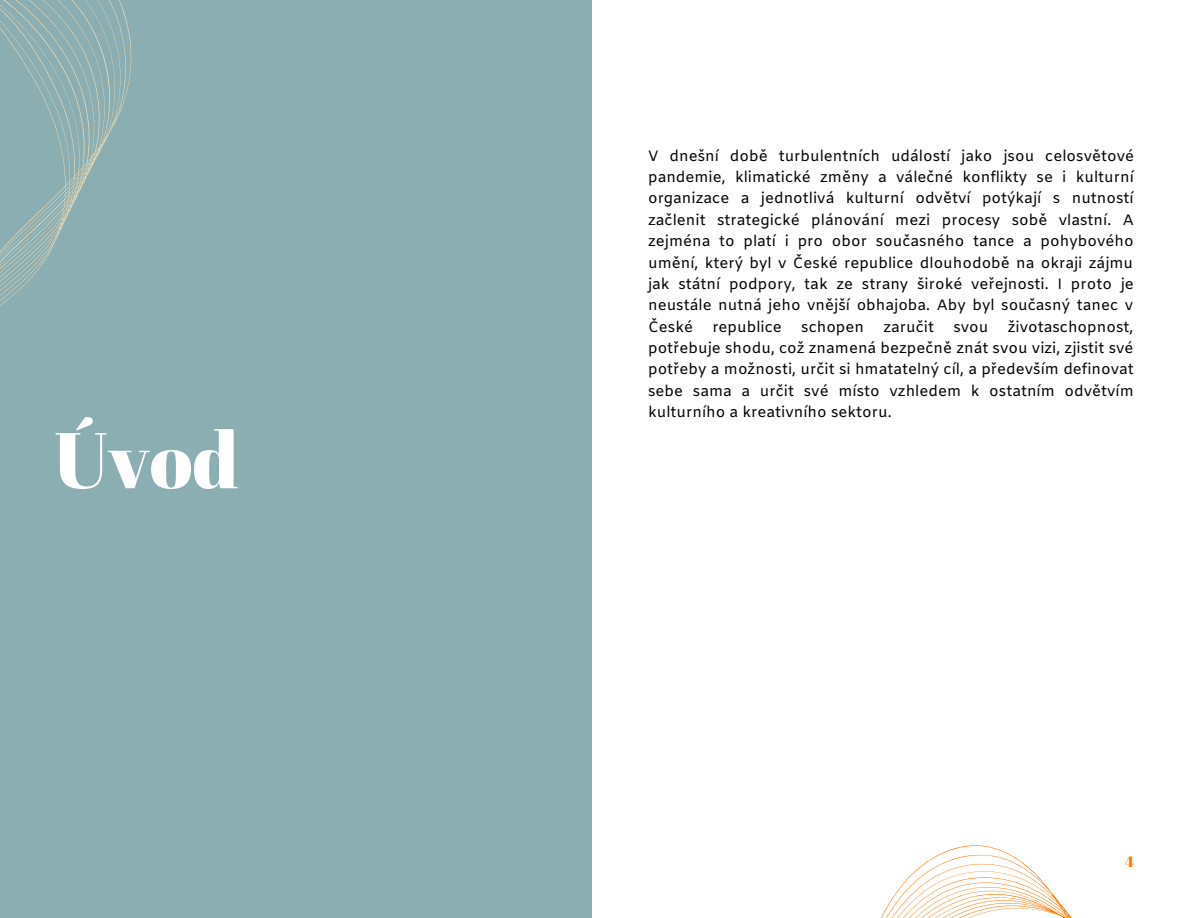
<style>
.page{position:relative;width:1188px;height:918px;background:#fff}
.page>*{position:absolute;margin:0;border:0;box-sizing:border-box;transform-origin:0 0}
.t1{font:78.75px "Abril Fatface";color:#fff}
.t2{font:15px/21.3px "Amiko";color:#000;text-align:justify}
.t3{font:15px "Abril Fatface";color:#ff7500}
</style>
<div class="page">
<div style="left:0;top:0;width:592px;height:918px;background:#8baeb3"></div>
<div style="left:0;top:0;width:274px;height:506px;background:#8baeb3"></div>
<svg style="left:881px;top:845px;width:191px;height:73px"></svg>
<h1 class="t1" style="left:54px;top:405px;width:186px">Úvod</h1>
<p class="t2" style="left:648px;top:146px;width:487px">V dnešní době turbulentních událostí jako jsou celosvětové pandemie, klimatické změny a válečné konflikty se i kulturní organizace a jednotlivá kulturní odvětví potýkají s nutností začlenit strategické plánování mezi procesy sobě vlastní. A zejména to platí i pro obor současného tance a pohybového umění, který byl v České republice dlouhodobě na okraji zájmu jak státní podpory, tak ze strany široké veřejnosti. I proto je neustále nutná jeho vnější obhajoba. Aby byl současný tanec v České</p>
<p class="t2" style="left:648px;top:317px;width:487px;text-indent:360px">životaschopnost, potřebuje shodu, což znamená bezpečně znát svou vizi, zjistit své potřeby a možnosti, určit si hmatatelný cíl, a především definovat sebe sama a určit své místo vzhledem k ostatním odvětvím kulturního a kreativního sektoru.</p>
<p class="t2" style="left:712px;top:317px;width:71px">republice</p>
<p class="t2" style="left:801px;top:317px;width:64px">schopen</p>
<p class="t2" style="left:883px;top:317px;width:52px">zaručit</p>
<p class="t2" style="left:953px;top:317px;width:37px">svou</p>
<p class="t3" style="left:1125px;top:851px;width:11px">4</p>
</div>
